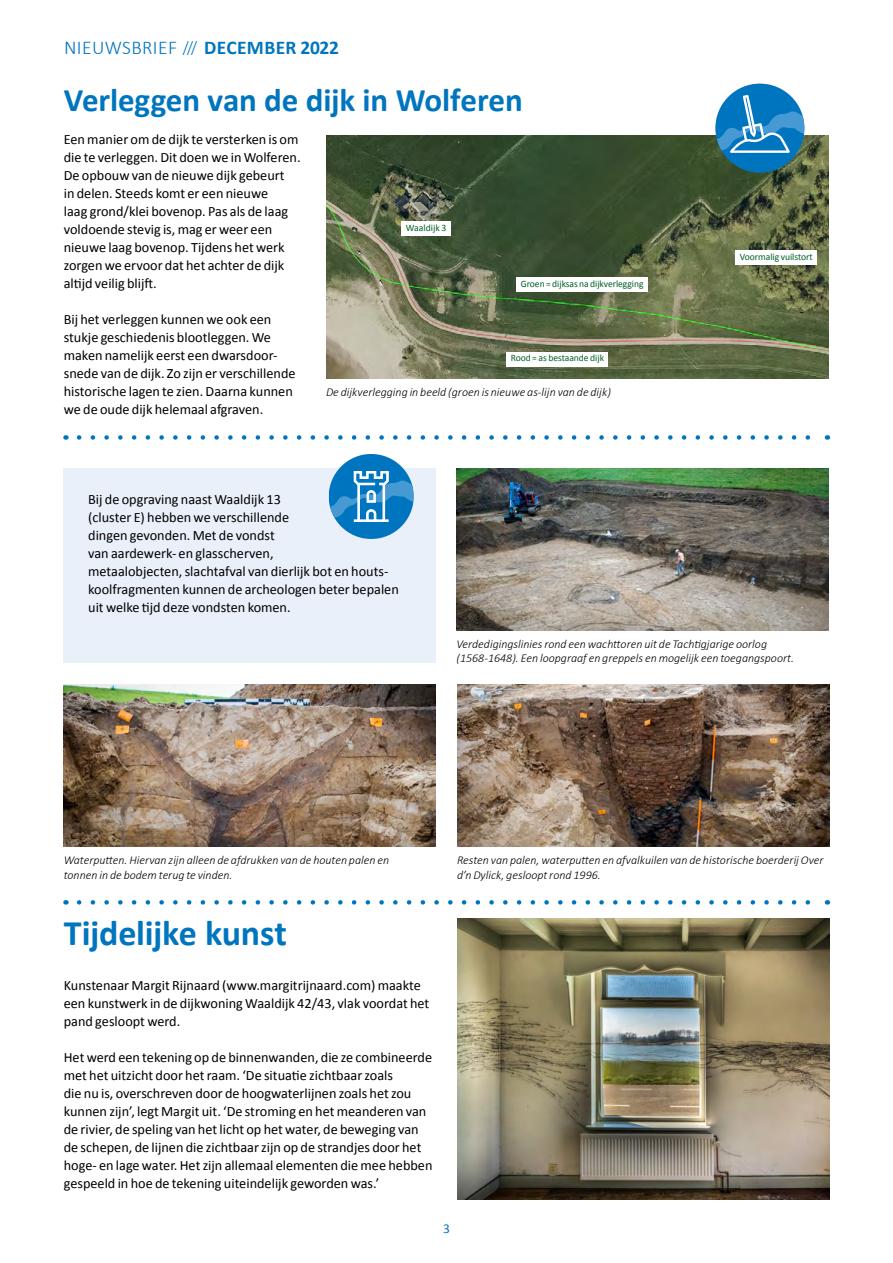
<style>
.page{position:relative;width:893px;height:1263px;background:#fff}
.page>*{position:absolute;margin:0;border:0;box-sizing:border-box;transform-origin:0 0}
.KOP_Artikel{font:700 36px "Calibri";letter-spacing:-.005em;color:#0075bf}
.KOP_Artikel-2{font:700 33px "Calibri";letter-spacing:-.005em;color:#0075bf}
.t1{font:700 19.5px "Calibri";letter-spacing:.02em;color:#0075bf}
.Artikel_Body{font:14.25px/18px "Calibri";color:#000}
.t2{font:13.5px "Calibri";color:#0075bf}
.Foto_Onderschrift{font:italic 300 12px/14.4px "Calibri";color:#000}
.Artikel_Body-2{font:9.75px "Calibri";letter-spacing:-.005em;color:#005f27}
.s1{font-weight:300}
.s2{font-weight:300;font-size:16.5px}
</style>
<div class="page">
<img style="left:457px;top:684px;width:372px;height:162px">
<div style="left:64px;top:468px;width:372px;height:194px;background:#eaf0fa"></div>
<img style="left:64px;top:684px;width:372px;height:162px">
<img style="left:456px;top:468px;width:372px;height:162px">
<img style="left:457px;top:918px;width:372px;height:281px">
<svg style="left:79px;top:900px;width:732px;height:5px"></svg>
<img style="left:326px;top:135px;width:502px;height:243px">
<div style="left:402px;top:221px;width:49px;height:15px;background:#fff"></div>
<div style="left:517px;top:277px;width:131px;height:15px;background:#fff"></div>
<div style="left:506px;top:352px;width:102px;height:14px;background:#fff"></div>
<div style="left:735px;top:250px;width:82px;height:15px;background:#fff"></div>
<svg style="left:79px;top:435px;width:731px;height:5px"></svg>
<svg style="left:329px;top:454px;width:85px;height:85px"></svg>
<div style="left:715px;top:84px;width:89px;height:89px;background:#0075bf;border-radius:50%"></div>
<svg style="left:717px;top:95px;width:87px;height:58px"></svg>
<h3 class="t1" style="left:64px;top:34px;width:276px"><span class="s1">NIEUWSBRIEF</span> <span class="s2">///</span> DECEMBER 2022</h3>
<p class="KOP_Artikel-2" style="left:64px;top:77px;width:460px">Verleggen van de dijk in Wolferen</p>
<p class="Artikel_Body" style="left:64px;top:130px;width:238px">Een manier om de dijk te versterken is om die te verleggen. Dit doen we in Wolferen.<br>De opbouw van de nieuwe dijk gebeurt<br>in delen. Steeds komt er een nieuwe<br>laag grond/klei bovenop. Pas als de laag voldoende stevig is, mag er weer een nieuwe laag bovenop. Tijdens het werk zorgen we ervoor dat het achter de dijk altijd veilig blijft.</p>
<p class="Artikel_Body" style="left:64px;top:310px;width:233px">Bij het verleggen kunnen we ook een stukje geschiedenis blootleggen. We maken namelijk eerst een dwarsdoor&shy;snede van de dijk. Zo zijn er verschillende historische lagen te zien. Daarna kunnen we de oude dijk helemaal afgraven.</p>
<p class="Artikel_Body-2" style="left:406px;top:221px;width:42px">Waaldijk 3</p>
<p class="Artikel_Body-2" style="left:521px;top:277px;width:124px">Groen = dijksas na dijkverlegging</p>
<p class="Artikel_Body-2" style="left:511px;top:351px;width:95px">Rood = as bestaande dijk</p>
<p class="Foto_Onderschrift" style="left:326px;top:385px;width:286px">De dijkverlegging in beeld (groen is nieuwe as-lijn van de dijk)</p>
<p class="Artikel_Body" style="left:88px;top:490px;width:312px">Bij de opgraving naast Waaldijk 13<br>(cluster E) hebben we verschillende<br>dingen gevonden. Met de vondst<br>van aardewerk- en glasscherven,<br>metaalobjecten, slachtafval van dierlijk bot en houts&shy;koolfragmenten kunnen de archeologen beter bepalen uit welke tijd deze vondsten komen.</p>
<p class="Artikel_Body-2" style="left:740px;top:250px;width:75px">Voormalig vuilstort</p>
<p class="Foto_Onderschrift" style="left:456px;top:637px;width:339px">Verdedigingslinies rond een wachttoren uit de Tachtigjarige oorlog (1568‑1648). Een loopgraaf en greppels en mogelijk een toegangspoort.</p>
<p class="Foto_Onderschrift" style="left:64px;top:853px;width:327px">Waterputten. Hiervan zijn alleen de afdrukken van de houten palen en tonnen in de bodem terug te vinden.</p>
<p class="Foto_Onderschrift" style="left:457px;top:853px;width:368px">Resten van palen, waterputten en afvalkuilen van de historische boerderij Over d’n Dylick, gesloopt rond 1996.</p>
<p class="KOP_Artikel" style="left:64px;top:908px;width:225px">Tijdelijke kunst</p>
<p class="Artikel_Body" style="left:64px;top:976px;width:367px">Kunstenaar Margit Rijnaard (www.margitrijnaard.com) maakte een kunstwerk in de dijkwoning Waaldijk 42/43, vlak voordat het pand gesloopt werd.</p>
<p class="Artikel_Body" style="left:64px;top:1048px;width:370px">Het werd een tekening op de binnenwanden, die ze combineerde met het uitzicht door het raam. ‘De situatie zichtbaar zoals<br>die nu is, overschreven door de hoogwaterlijnen zoals het zou kunnen zijn’, legt Margit uit. ‘De stroming en het meanderen van de rivier, de speling van het licht op het water, de beweging van de schepen, de lijnen die zichtbaar zijn op de strandjes door het hoge- en lage water. Het zijn allemaal elementen die mee hebben gespeeld in hoe de tekening uiteindelijk geworden was.’</p>
<p class="t2" style="left:443px;top:1219px;width:8px">3</p>
</div>
